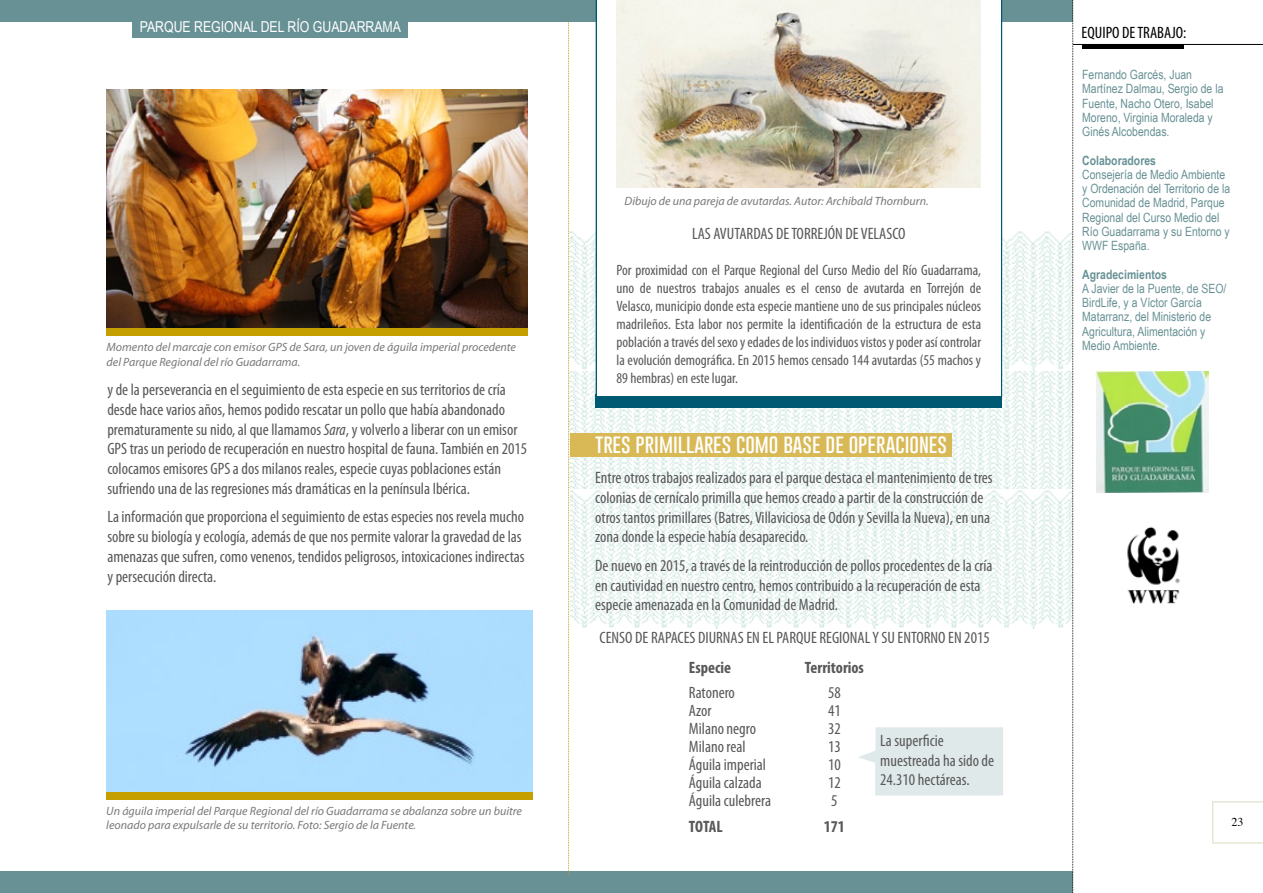
<style>
.page{position:relative;width:1263px;height:893px;background:#fff}
.page>*{position:absolute;margin:0;border:0;box-sizing:border-box;transform-origin:0 0}
.t1{font:100 19.5px "Gobold";color:#fff}
.t2{font:condensed 16.5px/19.8px "Myriad Pro";color:#58585a}
.t3{font:700 condensed 16.5px "Myriad Pro";color:#58585a}
.t4{font:condensed 16.5px "Myriad Pro";color:#000}
.t5{font:condensed 15px/18px "Myriad Pro";color:#58585a;text-align:justify}
.t6{font:15px "Arial Narrow";color:#fff}
.t7{font:12.75px/14.2px "Arial Narrow";color:#689195}
.t8{font:700 12.75px "Arial Narrow";color:#689195}
.t9{font:italic 12px/14.4px "Myriad Pro";color:#77787a}
.t10{font:12px "Times";color:#000}
.s1{font-style:italic}
</style>
<div class="page">
<svg style="left:1212px;top:801px;width:51px;height:43px"></svg>
<div style="left:0;top:872px;width:1072px;height:21px;background:#689195"></div>
<img style="left:570px;top:370px;width:502px;height:130px">
<img style="left:571px;top:489px;width:501px;height:139px">
<img style="left:570px;top:231px;width:502px;height:139px">
<div style="left:569px;top:433px;width:382px;height:23px;background:#d8b956"></div>
<svg style="left:568px;top:21px;width:1px;height:853px"></svg>
<img style="left:106px;top:89px;width:422px;height:239px">
<img style="left:106px;top:610px;width:427px;height:182px">
<div style="left:106px;top:792px;width:427px;height:8px;background:#c59e00"></div>
<div style="left:106px;top:328px;width:422px;height:8px;background:#c59e00"></div>
<div style="left:133px;top:14px;width:275px;height:23px;background:#689195"></div>
<div style="left:0;top:0;width:1072px;height:21px;background:#689195"></div>
<hr style="left:1073px;top:44px;width:190px;height:1px;background:#000">
<div style="left:1082px;top:44px;width:101px;height:5px;background:#000"></div>
<svg style="left:1072px;top:0;width:2px;height:893px;background:#bfc1c0"></svg>
<img style="left:1096px;top:372px;width:113px;height:121px">
<div style="left:595px;top:394px;width:407px;height:14px;background:#005972"></div>
<div style="left:597px;top:0;width:403px;height:395px;background:#fff"></div>
<img style="left:617px;top:0;width:364px;height:188px">
<svg style="left:858px;top:727px;width:145px;height:68px;background:#e3ebeb"></svg>
<img style="left:1127px;top:526px;width:53px;height:78px">
<p class="t6" style="left:140px;top:16px;width:263px">PARQUE REGIONAL DEL RÍO GUADARRAMA</p>
<p class="t9" style="left:107px;top:340px;width:411px">Momento del marcaje con emisor GPS de Sara, un joven de águila imperial procedente del Parque Regional del río Guadarrama.</p>
<p class="t2" style="left:107px;top:380px;width:421px">y de la perseverancia en el seguimiento de esta especie en sus territorios de cría desde hace varios años, hemos podido rescatar un pollo que había abandonado prematuramente su nido, al que llamamos <span class="s1">Sara</span>, y volverlo a liberar con un emisor GPS tras un periodo de recuperación en nuestro hospital de fauna. También en 2015 colocamos emisores GPS a dos milanos reales, especie cuyas poblaciones están sufriendo una de las regresiones más dramáticas en la península Ibérica.</p>
<p class="t2" style="left:107px;top:507px;width:419px">La información que proporciona el seguimiento de estas especies nos revela mucho sobre su biología y ecología, además de que nos permite valorar la gravedad de las amenazas que sufren, como venenos, tendidos peligrosos, intoxicaciones indirectas y persecución directa.</p>
<p class="t9" style="left:106px;top:804px;width:417px">Un águila imperial del Parque Regional del río Guadarrama se abalanza sobre un buitre leonado para expulsarle de su territorio. Foto: Sergio de la Fuente.</p>
<p class="t9" style="left:624px;top:194px;width:306px">Dibujo de una pareja de avutardas. Autor: Archibald Thornburn.</p>
<p class="t2" style="left:692px;top:223px;width:215px">LAS AVUTARDAS DE TORREJÓN DE VELASCO</p>
<p class="t5" style="left:616px;top:260px;width:366px">Por proximidad con el Parque Regional del Curso Medio del Río Guadarrama, uno de nuestros trabajos anuales es el censo de avutarda en Torrejón de Velasco, municipio donde esta especie mantiene uno de sus principales núcleos madrileños. Esta labor nos permite la identificación de la estructura de esta población a través del sexo y edades de los individuos vistos y poder así controlar la evolución demográfica. En 2015 hemos censado 144 avutardas (55 machos y 89 hembras) en este lugar.</p>
<p class="t1" style="left:595px;top:431px;width:353px">TRES PRIMILLARES COMO BASE DE OPERACIONES</p>
<p class="t2" style="left:595px;top:467px;width:399px">Entre otros trabajos realizados para el parque destaca el mantenimiento de tres colonias de cernícalo primilla que hemos creado a partir de la construcción de otros tantos primillares (Batres, Villaviciosa de Odón y Sevilla la Nueva), en una zona donde la especie había desaparecido.</p>
<p class="t2" style="left:595px;top:555px;width:399px">De nuevo en 2015, a través de la reintroducción de pollos procedentes de la cría en cautividad en nuestro centro, hemos contribuido a la recuperación de esta especie amenazada en la Comunidad de Madrid.</p>
<p class="t2" style="left:600px;top:628px;width:392px">CENSO DE RAPACES DIURNAS EN EL PARQUE REGIONAL Y SU ENTORNO EN 2015</p>
<p class="t3" style="left:689px;top:657px;width:44px">Especie</p>
<p class="t3" style="left:805px;top:657px;width:61px">Territorios</p>
<p class="t2" style="left:689px;top:682px;width:47px">Ratonero</p>
<p class="t2" style="left:828px;top:682px;width:14px">58</p>
<p class="t2" style="left:689px;top:700px;width:24px">Azor</p>
<p class="t2" style="left:828px;top:700px;width:14px">41</p>
<p class="t2" style="left:689px;top:718px;width:69px">Milano negro</p>
<p class="t2" style="left:828px;top:718px;width:14px">32</p>
<p class="t2" style="left:689px;top:736px;width:58px">Milano real</p>
<p class="t2" style="left:828px;top:736px;width:14px">13</p>
<p class="t2" style="left:689px;top:754px;width:79px">Águila imperial</p>
<p class="t2" style="left:828px;top:754px;width:14px">10</p>
<p class="t2" style="left:689px;top:772px;width:74px">Águila calzada</p>
<p class="t2" style="left:828px;top:772px;width:14px">12</p>
<p class="t2" style="left:689px;top:790px;width:84px">Águila culebrera</p>
<p class="t2" style="left:831px;top:790px;width:8px">5</p>
<p class="t3" style="left:689px;top:816px;width:35px">TOTAL</p>
<p class="t3" style="left:824px;top:816px;width:23px">171</p>
<p class="t2" style="left:880px;top:730px;width:115px">La superficie muestreada ha sido de<br>24.310 hectáreas.</p>
<p class="t4" style="left:1082px;top:22px;width:106px">EQUIPO DE TRABAJO:</p>
<p class="t7" style="left:1082px;top:67px;width:143px">Fernando Garcés, Juan<br>Martínez Dalmau, Sergio de la<br>Fuente, Nacho Otero, Isabel<br>Moreno, Virginia Moraleda y<br>Ginés Alcobendas.</p>
<p class="t8" style="left:1082px;top:150px;width:75px">Colaboradores</p>
<p class="t7" style="left:1082px;top:167px;width:150px">Consejería de Medio Ambiente y Ordenación del Territorio de la<br>Comunidad de Madrid, Parque<br>Regional del Curso Medio del<br>Río Guadarrama y su Entorno y<br>WWF España.</p>
<p class="t8" style="left:1082px;top:264px;width:86px">Agradecimientos</p>
<p class="t7" style="left:1082px;top:281px;width:146px">A Javier de la Puente, de SEO/<br>BirdLife, y a Víctor García<br>Matarranz, del Ministerio de<br>Agricultura, Alimentación y<br>Medio Ambiente.</p>
<p class="t10" style="left:1232px;top:810px;width:13px">23</p>
</div>
